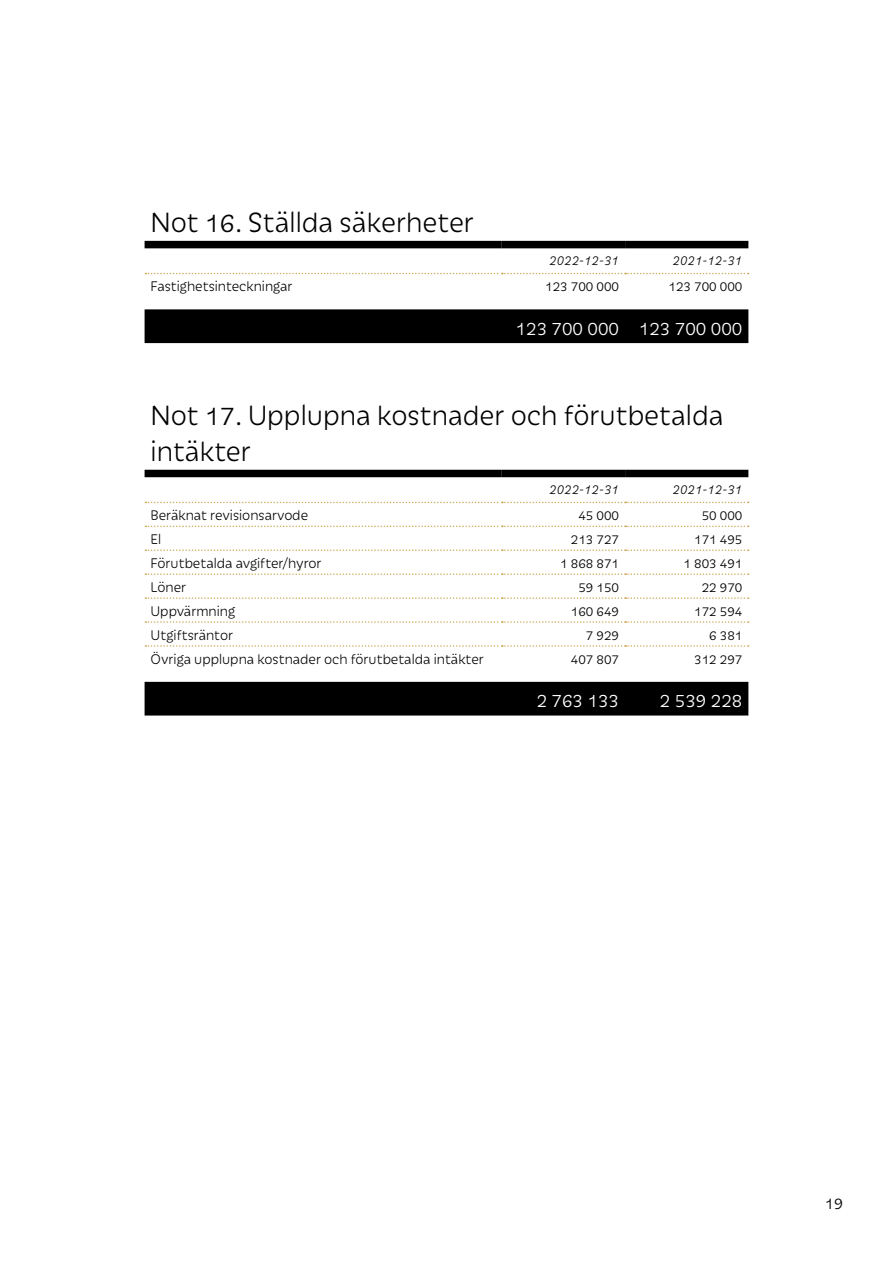
<style>
.page{position:relative;width:893px;height:1263px;background:#fff}
.page>*{position:absolute;margin:0;border:0;box-sizing:border-box;transform-origin:0 0}
.T1{font:300 30px/36px "Iskra";color:#000}
.T1_summa{font:300 21px "Iskra";color:#fff}
.t1{font:300 18px "Iskra";color:#000}
.T_normal{font:300 15px "Iskra";color:#000}
.T_kursiv{font:italic 300 15px "Iskra";color:#000}
</style>
<div class="page">
<div style="left:145px;top:309px;width:603px;height:34px;background:#000"></div>
<div style="left:145px;top:241px;width:357px;height:7px;background:#000"></div>
<div style="left:502px;top:241px;width:123px;height:7px;background:#000"></div>
<div style="left:625px;top:241px;width:123px;height:7px;background:#000"></div>
<svg style="left:145px;top:273px;width:604px;height:1px"></svg>
<div style="left:145px;top:682px;width:603px;height:33px;background:#000"></div>
<div style="left:145px;top:470px;width:357px;height:7px;background:#000"></div>
<div style="left:502px;top:470px;width:123px;height:7px;background:#000"></div>
<svg style="left:145px;top:526px;width:604px;height:1px"></svg>
<svg style="left:145px;top:549px;width:604px;height:2px"></svg>
<svg style="left:145px;top:573px;width:604px;height:2px"></svg>
<svg style="left:145px;top:597px;width:604px;height:2px"></svg>
<div style="left:625px;top:470px;width:123px;height:7px;background:#000"></div>
<svg style="left:145px;top:502px;width:604px;height:1px"></svg>
<svg style="left:145px;top:621px;width:604px;height:2px"></svg>
<svg style="left:145px;top:645px;width:604px;height:2px"></svg>
<p class="T1" style="left:151px;top:203px;width:325px">Not 16. Ställda säkerheter</p>
<p class="T_kursiv" style="left:549px;top:250px;width:71px">2022-12-31</p>
<p class="T_kursiv" style="left:672px;top:250px;width:71px">2021-12-31</p>
<p class="T_normal" style="left:151px;top:277px;width:144px">Fastighetsinteckningar</p>
<p class="T_normal" style="left:545px;top:277px;width:75px">123 700 000</p>
<p class="T_normal" style="left:668px;top:277px;width:75px">123 700 000</p>
<p class="T1_summa" style="left:516px;top:314px;width:105px">123 700 000</p>
<p class="T1_summa" style="left:639px;top:314px;width:105px">123 700 000</p>
<p class="T1" style="left:151px;top:396px;width:574px">Not 17. Upplupna kostnader och förutbetalda intäkter</p>
<p class="T_kursiv" style="left:549px;top:479px;width:71px">2022-12-31</p>
<p class="T_kursiv" style="left:672px;top:479px;width:71px">2021-12-31</p>
<p class="T_normal" style="left:151px;top:506px;width:159px">Beräknat revisionsarvode</p>
<p class="T_normal" style="left:578px;top:506px;width:42px">45 000</p>
<p class="T_normal" style="left:702px;top:506px;width:42px">50 000</p>
<p class="T_normal" style="left:151px;top:530px;width:12px">El</p>
<p class="T_normal" style="left:571px;top:530px;width:50px">213 727</p>
<p class="T_normal" style="left:694px;top:530px;width:50px">171 495</p>
<p class="T_normal" style="left:151px;top:553px;width:173px">Förutbetalda avgifter/hyror</p>
<p class="T_normal" style="left:560px;top:553px;width:60px">1 868 871</p>
<p class="T_normal" style="left:683px;top:553px;width:60px">1 803 491</p>
<p class="T_normal" style="left:151px;top:577px;width:37px">Löner</p>
<p class="T_normal" style="left:578px;top:577px;width:42px">59 150</p>
<p class="T_normal" style="left:702px;top:577px;width:42px">22 970</p>
<p class="T_normal" style="left:151px;top:601px;width:86px">Uppvärmning</p>
<p class="T_normal" style="left:571px;top:601px;width:50px">160 649</p>
<p class="T_normal" style="left:694px;top:601px;width:50px">172 594</p>
<p class="T_normal" style="left:151px;top:625px;width:84px">Utgiftsräntor</p>
<p class="T_normal" style="left:586px;top:625px;width:35px">7 929</p>
<p class="T_normal" style="left:709px;top:625px;width:35px">6 381</p>
<p class="T_normal" style="left:151px;top:649px;width:335px">Övriga upplupna kostnader och förutbetalda intäkter</p>
<p class="T_normal" style="left:571px;top:649px;width:50px">407 807</p>
<p class="T_normal" style="left:694px;top:649px;width:50px">312 297</p>
<p class="T1_summa" style="left:537px;top:686px;width:84px">2 763 133</p>
<p class="T1_summa" style="left:660px;top:686px;width:84px">2 539 228</p>
<p class="t1" style="left:825px;top:1191px;width:20px">19</p>
</div>
